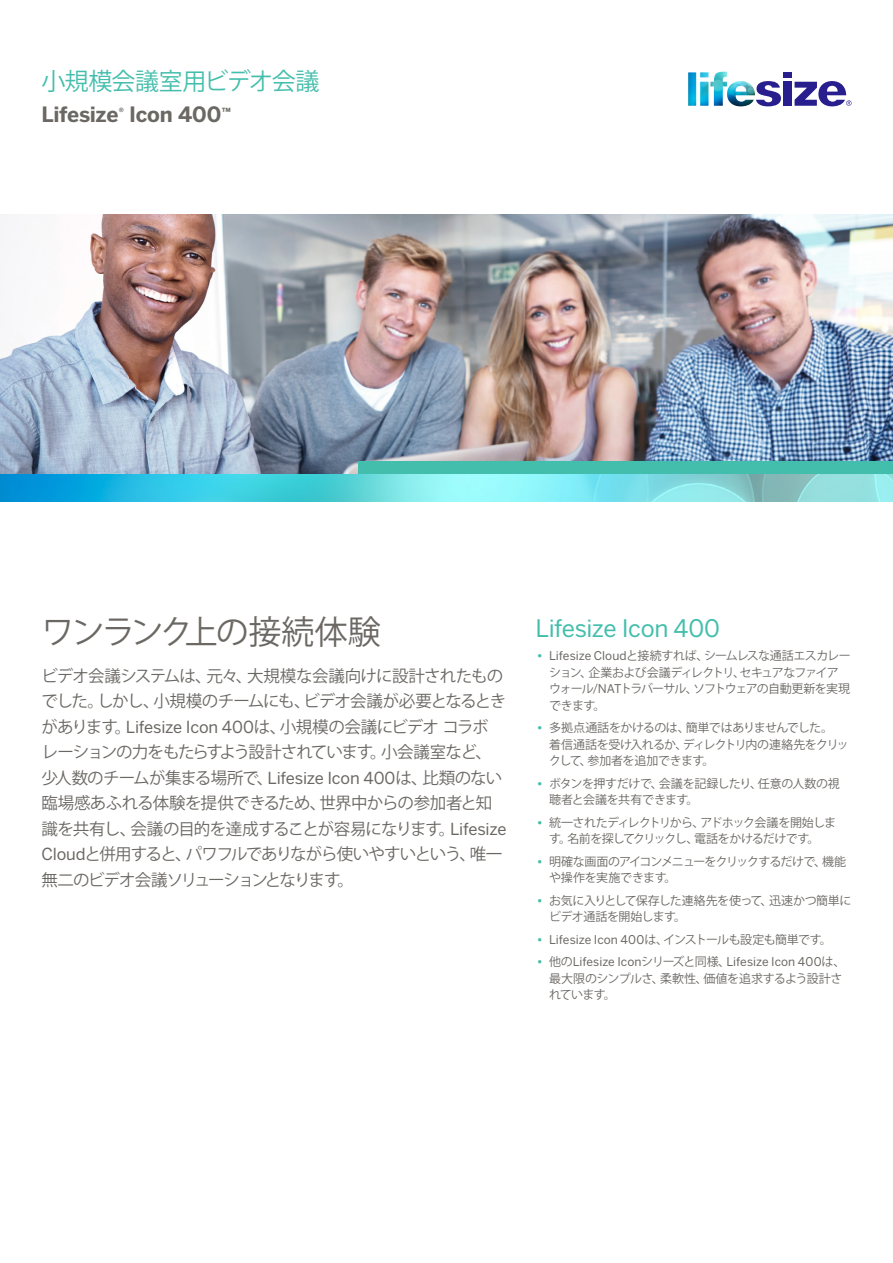
<style>
.page{position:relative;width:893px;height:1263px;background:#fff}
.page>*{position:absolute;margin:0;border:0;box-sizing:border-box;transform-origin:0 0}
.t1{font:33px "Koz Go Pro";letter-spacing:-.065em;color:#6b6864}
.t2{font:24px "Benton Sans";letter-spacing:-.02em;color:#44beac}
.t3{font:24px "Koz Go Pro";letter-spacing:-.03em;color:#44beac}
.t4{font:700 21px "Benton Sans";letter-spacing:-.015em;color:#6b6864}
.t5{font:16.5px/25.5px "Koz Go Pro";letter-spacing:-.06em;color:#6b6864}
.t6{font:12px/16.5px "Koz Go Pro";letter-spacing:-.05em;color:#6b6864}
.t7{font:12px/16.5px "Koz Go Pro";letter-spacing:-.03em;color:#6b6864}
.t8{font:12px "Benton Sans";color:#6b6864}
.s1{font-family:"Benton Sans"}
.s2{font-family:"Koz Min Pro";color:#44beac}
.s3{font-family:"Koz Go Pro"}
</style>
<div class="page">
<img style="left:0;top:215px;width:893px;height:259px">
<div style="left:359px;top:461px;width:534px;height:13px;background:#44beac"></div>
<img style="left:0;top:474px;width:893px;height:27px">
<div style="left:783px;top:72px;width:8px;height:5px;background:#281e8e"></div>
<div style="left:783px;top:82px;width:8px;height:24px;background:#281e8e"></div>
<svg style="left:795px;top:81px;width:56px;height:25px"></svg>
<svg style="left:756px;top:81px;width:25px;height:25px"></svg>
<img style="left:688px;top:72px;width:67px;height:34px">
<h2 class="t3" style="left:41px;top:66px;width:279px">小規模会議室用ビデオ会議</h2>
<h3 class="t4" style="left:41px;top:102px;width:191px">Lifesize<sup>®</sup> Icon 400<sup>™</sup></h3>
<h1 class="t1" style="left:41px;top:611px;width:341px">ワンランク上の接続体験</h1>
<p class="t5" style="left:41px;top:663px;width:466px">ビデオ会議システムは、元々、大規模な会議向けに設計されたものでした。しかし、小規模のチームにも、ビデオ会議が必要となるときがあります。<span class="s1">Lifesize Icon 400</span>は、小規模の会議にビデオ コラボレーションの力をもたらすよう設計されています。小会議室など、少人数のチームが集まる場所で、<span class="s1">Lifesize Icon 400</span>は、比類のない臨場感あふれる体験を提供できるため、世界中からの参加者と知識を共有し、会議の目的を達成することが容易になります。<span class="s1">Lifesize Cloud</span>と併用すると、パワフルでありながら使いやすいという、唯一無二のビデオ会議ソリューションとなります。</p>
<h2 class="t2" style="left:536px;top:614px;width:186px">Lifesize Icon 400</h2>
<p class="t6" style="left:549px;top:648px;width:303px;text-indent:-12px"><span class="s2">•</span> <span class="s1">Lifesize Cloud</span>と接続すれば、シームレスな通話エスカレーション、企業および会議ディレクトリ、セキュアなファイアウォール/<span class="s1">NAT</span>トラバーサル、ソフトウェアの自動更新を実現できます。</p>
<p class="t6" style="left:549px;top:720px;width:301px;text-indent:-12px"><span class="s2">•</span> 多拠点通話をかけるのは、簡単ではありませんでした。<br>着信通話を受け入れるか、ディレクトリ内の連絡先をクリックして、参加者を追加できます。</p>
<p class="t7" style="left:549px;top:776px;width:292px;text-indent:-12px"><span class="s2">•</span> ボタンを押すだけで、会議を記録したり、任意の人数の視聴者と会議を共有できます。</p>
<p class="t6" style="left:537px;top:815px;width:301px;text-align:center"><span class="s2">•</span> 統一されたディレクトリから、アドホック会議を開始します。名前を探してクリックし、電話をかけるだけです。</p>
<p class="t6" style="left:549px;top:854px;width:298px;text-indent:-12px"><span class="s2">•</span> 明確な画面のアイコンメニューをクリックするだけで、機能や操作を実施できます。</p>
<p class="t6" style="left:549px;top:893px;width:304px;text-indent:-12px"><span class="s2">•</span> お気に入りとして保存した連絡先を使って、迅速かつ簡単にビデオ通話を開始します。</p>
<p class="t6" style="left:537px;top:932px;width:296px"><span class="s2">•</span> <span class="s1">Lifesize Icon 400</span>は、インストールも設定も簡単です。</p>
<p class="t8" style="left:537px;top:955px;width:310px"><span class="s2">•</span> <span class="s3">他の</span>Lifesize Icon<span class="s3">シリーズと同様、</span>Lifesize Icon 400<span class="s3">は、</span></p>
<p class="t7" style="left:549px;top:971px;width:295px">最大限のシンプルさ、柔軟性、価値を追求するよう設計されています。</p>
</div>
